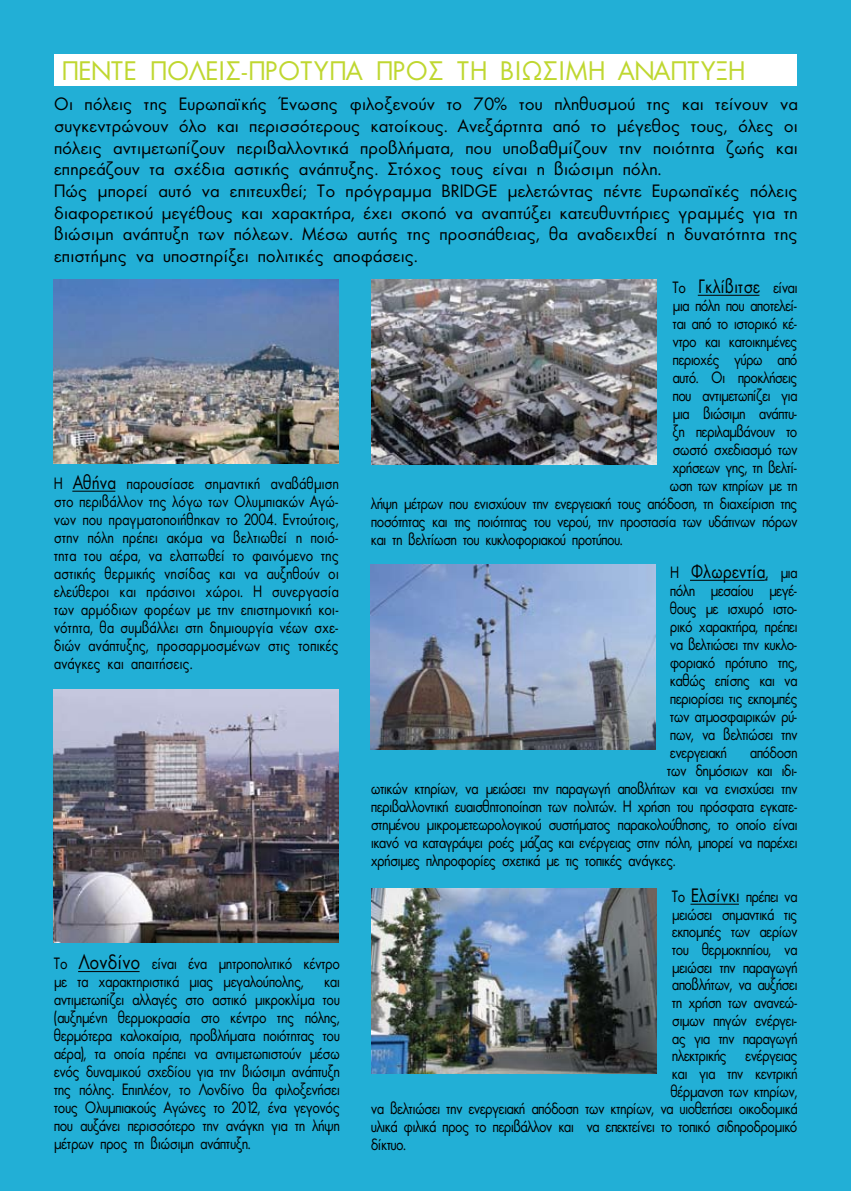
<style>
.page{position:relative;width:851px;height:1191px;background:#fff}
.page>*{position:absolute;margin:0;border:0;box-sizing:border-box;transform-origin:0 0}
.t1{font:27px "UB Future";color:#bfd730}
.t2{font:19.5px "UB Future Cond";color:#000}
.t3{font:18px/21.6px "UB Future";color:#000}
.t4{font:16.5px/18px "UB Future Cond";letter-spacing:-.04em;color:#000;text-align:justify}
.s1{font-size:19.5px}
.s2{font-size:21px}
.s3{font-size:16.5px}
</style>
<div class="page">
<div style="left:0;top:0;width:850px;height:1191px;background:#22afd6"></div>
<div style="left:54px;top:54px;width:742px;height:32px;background:#fff"></div>
<img style="left:53px;top:279px;width:285px;height:184px">
<img style="left:370px;top:564px;width:285px;height:185px">
<img style="left:371px;top:888px;width:285px;height:185px">
<img style="left:371px;top:279px;width:286px;height:185px">
<img style="left:53px;top:690px;width:285px;height:252px">
<hr style="left:72px;top:491px;width:43px;height:1px;background:#000">
<hr style="left:78px;top:971px;width:61px;height:1px;background:#000">
<hr style="left:690px;top:904px;width:48px;height:1px;background:#000">
<hr style="left:697px;top:295px;width:62px;height:1px;background:#000">
<hr style="left:690px;top:580px;width:74px;height:1px;background:#000">
<h1 class="t1" style="left:61px;top:57px;width:348px">Πέντε πόλεις-πρότυπα προς</h1>
<h1 class="t1" style="left:455px;top:57px;width:289px">τη βιώσιμη ανάπτυξη</h1>
<p class="t3" style="left:53px;top:94px;width:745px">Οι πόλεις της Ευρωπαϊκής Ένωσης φιλοξενούν το 70% του πληθυσμού της και τείνουν να συγκεντρώνουν όλο και περισσότερους κατοίκους. Ανεξάρτητα από το μέγεθος τους, όλες οι πόλεις αντιμετωπίζουν περιβαλλοντικά προβλήματα, που υποβαθμίζουν την ποιότητα ζωής και επηρεάζουν τα σχέδια αστικής ανάπτυξης. Στόχος τους είναι η βιώσιμη πόλη.<br>Πώς μπορεί αυτό να επιτευχθεί; Το πρόγραμμα BRIDGE μελετώντας πέντε Ευρωπαϊκές πόλεις διαφορετικού μεγέθους και χαρακτήρα, έχει σκοπό να αναπτύξει κατευθυντήριες γραμμές για τη βιώσιμη ανάπτυξη των πόλεων. Μέσω αυτής της προσπάθειας, θα αναδειχθεί η δυνατότητα της επιστήμης να υποστηρίξει πολιτικές αποφάσεις.</p>
<p class="t4" style="left:53px;top:475px;width:286px">Η <span class="s1">Αθήνα</span> παρουσίασε σημαντική αναβάθμιση στο περιβάλλον της λόγω των Ολυμπιακών Αγώ&shy;νων που πραγματοποιήθηκαν το 2004. Εντούτοις, στην πόλη πρέπει ακόμα να βελτιωθεί η ποιό&shy;τητα του αέρα, να ελαττωθεί το φαινόμενο της αστικής θερμικής νησίδας και να αυξηθούν οι ελεύθεροι και πράσινοι χώροι. Η συνεργασία των αρμόδιων φορέων με την επιστημονική κοι&shy;νότητα, θα συμβάλλει στη δημιουργία νέων σχε&shy;διών ανάπτυξης, προσαρμοσμένων στις τοπικές ανάγκες και απαιτήσεις.</p>
<p class="t4" style="left:53px;top:955px;width:287px">Το <span class="s2">Λονδίνο</span> είναι ένα μητροπολιτικό κέντρο με τα χαρακτηριστικά μιας μεγαλούπολης, και αντιμετωπίζει αλλαγές στο αστικό μικροκλίμα του (αυξημένη θερμοκρασία στο κέντρο της πόλης, θερμότερα καλοκαίρια, προβλήματα ποιότητας του αέρα), τα οποία πρέπει να αντιμετωπιστούν μέσω ενός δυναμικού σχεδίου για την βιώσιμη ανάπτυξη της πόλης. Επιπλέον, το Λονδίνο θα φιλοξενήσει τους Ολυμπιακούς Αγώνες το 2012, ένα γεγονός που αυξάνει περισσότερο την ανάγκη για τη λήψη μέτρων προς τη βιώσιμη ανάπτυξη.</p>
<p class="t2" style="left:671px;top:276px;width:127px"><span class="s3">Το</span> Γκλίβιτσε <span class="s3">είναι</span></p>
<p class="t4" style="left:671px;top:297px;width:127px">μια πόλη που αποτελεί-</p>
<p class="t4" style="left:671px;top:315px;width:127px">ται από το ιστορικό κέ-</p>
<p class="t4" style="left:671px;top:333px;width:127px">ντρο και κατοικημένες</p>
<p class="t4" style="left:671px;top:351px;width:127px">περιοχές γύρω από</p>
<p class="t4" style="left:671px;top:369px;width:127px">αυτό. Οι προκλήσεις</p>
<p class="t4" style="left:671px;top:387px;width:127px">που αντιμετωπίζει για</p>
<p class="t4" style="left:671px;top:405px;width:127px">μια βιώσιμη ανάπτυ-</p>
<p class="t4" style="left:671px;top:423px;width:127px">ξη περιλαμβάνουν το</p>
<p class="t4" style="left:671px;top:441px;width:127px">σωστό σχεδιασμό των</p>
<p class="t4" style="left:671px;top:459px;width:127px">χρήσεων γης, τη βελτί-</p>
<p class="t4" style="left:668px;top:477px;width:130px">ωση των κτηρίων με τη</p>
<p class="t4" style="left:370px;top:495px;width:428px">λήψη μέτρων που ενισχύουν την ενεργειακή τους απόδοση, τη διαχείριση της</p>
<p class="t4" style="left:370px;top:513px;width:428px">ποσότητας και της ποιότητας του νερού, την προστασία των υδάτινων πόρων</p>
<p class="t4" style="left:370px;top:531px;width:253px">και τη βελτίωση του κυκλοφοριακού προτύπου.</p>
<p class="t2" style="left:669px;top:561px;width:129px"><span class="s3">Η</span> Φλωρεντία<span class="s3">, μια</span></p>
<p class="t4" style="left:669px;top:582px;width:129px">πόλη μεσαίου μεγέ&shy;θους με ισχυρό ιστο&shy;ρικό χαρακτήρα, πρέπει να βελτιώσει την κυκλο&shy;φοριακό πρότυπο της, καθώς επίσης και να περιορίσει τις εκπομπές των ατμοσφαιρικών ρύ&shy;πων, να βελτιώσει την ενεργειακή</p>
<p class="t4" style="left:749px;top:744px;width:49px">απόδοση</p>
<p class="t4" style="left:666px;top:762px;width:132px">των δημόσιων και ιδι-</p>
<p class="t4" style="left:370px;top:780px;width:428px">ωτικών κτηρίων, να μειώσει την παραγωγή αποβλήτων και να ενισχύσει την</p>
<p class="t4" style="left:370px;top:798px;width:428px">περιβαλλοντική ευαισθητοποίηση των πολιτών. Η χρήση του πρόσφατα εγκατε-</p>
<p class="t4" style="left:370px;top:816px;width:428px">στημένου μικρομετεωρολογικού συστήματος παρακολούθησης, το οποίο είναι</p>
<p class="t4" style="left:370px;top:834px;width:428px">ικανό να καταγράψει ροές μάζας και ενέργειας στην πόλη, μπορεί να παρέχει</p>
<p class="t4" style="left:370px;top:852px;width:306px">χρήσιμες πληροφορίες σχετικά με τις τοπικές ανάγκες.</p>
<p class="t4" style="left:671px;top:888px;width:127px">Το <span class="s1">Ελσίνκι</span> πρέπει να</p>
<p class="t4" style="left:671px;top:905px;width:127px">μειώσει σημαντικά τις</p>
<p class="t4" style="left:671px;top:923px;width:127px">εκπομπές των αερίων</p>
<p class="t4" style="left:671px;top:941px;width:127px">του θερμοκηπίου, να</p>
<p class="t4" style="left:671px;top:958px;width:127px">μειώσει την παραγωγή</p>
<p class="t4" style="left:671px;top:976px;width:127px">αποβλήτων, να αυξήσει</p>
<p class="t4" style="left:671px;top:994px;width:127px">τη χρήση των ανανεώ-</p>
<p class="t4" style="left:671px;top:1011px;width:127px">σιμων πηγών ενέργει-</p>
<p class="t4" style="left:671px;top:1029px;width:127px">ας για την παραγωγή</p>
<p class="t4" style="left:671px;top:1047px;width:127px">ηλεκτρικής ενέργειας</p>
<p class="t4" style="left:671px;top:1065px;width:127px">και για την κεντρική</p>
<p class="t4" style="left:669px;top:1082px;width:129px">θέρμανση των κτηρίων,</p>
<p class="t4" style="left:370px;top:1100px;width:428px">να βελτιώσει την ενεργειακή απόδοση των κτηρίων, να υιοθετήσει οικοδομικά</p>
<p class="t4" style="left:370px;top:1118px;width:428px">υλικά φιλικά προς το περιβάλλον και να επεκτείνει το τοπικό σιδηροδρομικό</p>
<p class="t4" style="left:370px;top:1135px;width:37px">δίκτυο.</p>
</div>
